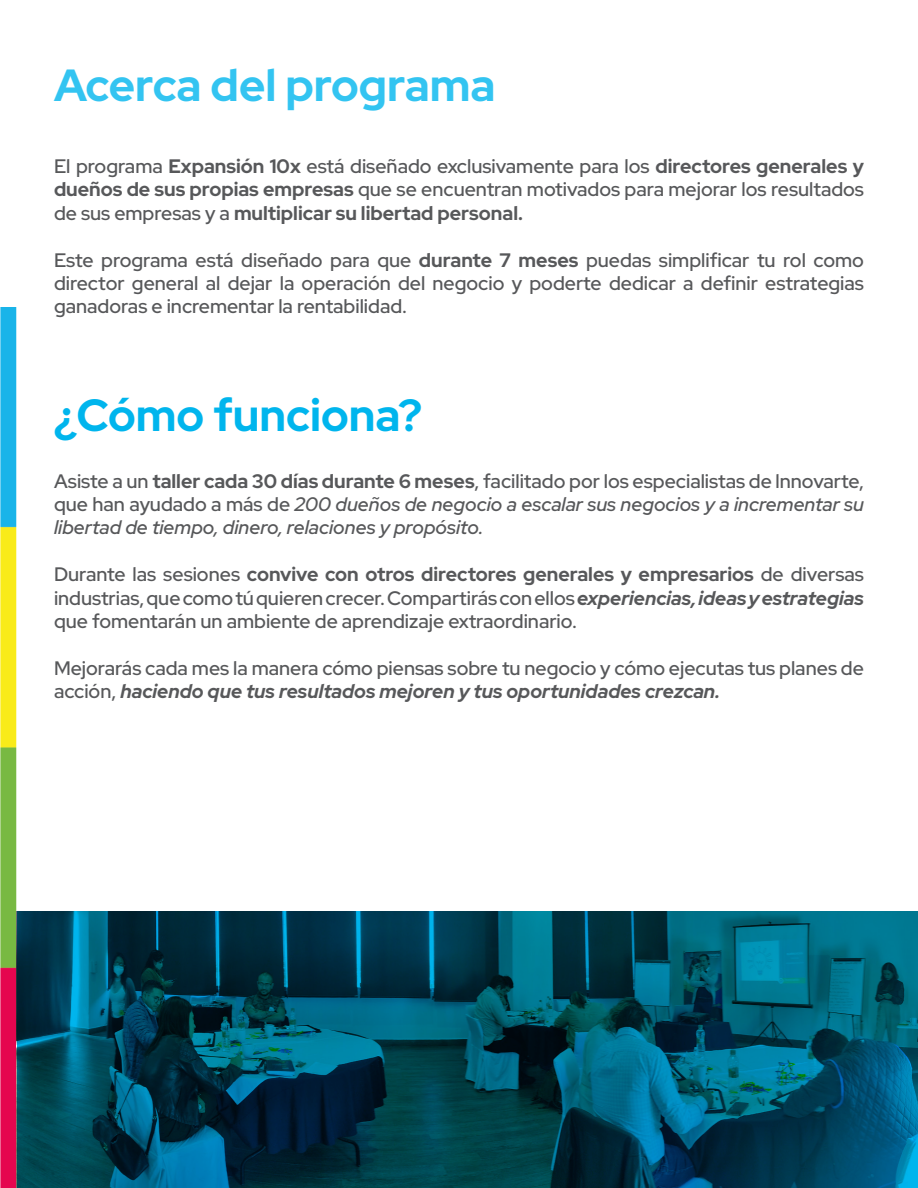
<style>
.page{position:relative;width:918px;height:1188px;background:#fff}
.page>*{position:absolute;margin:0;border:0;box-sizing:border-box;transform-origin:0 0}
.t1{font:700 45px "Red Hat Display";color:#33c4f1}
.t2{font:700 45px "Red Hat Display";color:#00b5ed}
.t3{font:500 19.5px/23.4px "Red Hat Display";color:#57585a;text-align:justify}
.t4{font:italic 500 19.5px/23.4px "Red Hat Display";color:#57585a;text-align:justify}
.s1{font-weight:700}
.s2{font-style:normal}
.s3{font-weight:700;font-style:normal}
.s4{font-weight:700;font-style:italic}
</style>
<div class="page">
<img style="left:0;top:308px;width:16px;height:880px">
<svg style="left:17px;top:911px;width:901px;height:277px;background:#00495e"></svg>
<p class="t1" style="left:54px;top:56px;width:443px">Acerca del programa</p>
<p class="t3" style="left:54px;top:154px;width:812px">El programa <span class="s1">Expansión 10x</span> está diseñado exclusivamente para los <span class="s1">directores generales y dueños de sus propias empresas</span> que se encuentran motivados para mejorar los resultados de sus empresas y a <span class="s1">multiplicar su libertad personal.</span></p>
<p class="t3" style="left:54px;top:248px;width:812px">Este programa está diseñado para que <span class="s1">durante 7 meses</span> puedas simplificar tu rol como director general al dejar la operación del negocio y poderte dedicar a definir estrategias ganadoras e incrementar la rentabilidad.</p>
<p class="t2" style="left:54px;top:386px;width:370px">¿Cómo funciona?</p>
<p class="t4" style="left:54px;top:469px;width:812px"><span class="s2">Asiste a un</span> <span class="s3">taller cada 30 días durante 6 meses</span><span class="s2">, facilitado por los especialistas de lnnovarte, que han ayudado a más de</span> 200 dueños de negocio a escalar sus negocios y a incrementar su libertad de tiempo, dinero, relaciones y propósito.</p>
<p class="t3" style="left:54px;top:562px;width:812px">Durante las sesiones <span class="s1">convive con otros directores generales y empresarios</span> de diversas industrias, que como tú quieren crecer. Compartirás con ellos <span class="s4">experiencias, ideas y estrategias </span>que fomentarán un ambiente de aprendizaje extraordinario.</p>
<p class="t3" style="left:54px;top:656px;width:811px">Mejorarás cada mes la manera cómo piensas sobre tu negocio y cómo ejecutas tus planes de acción, <span class="s4">haciendo que tus resultados mejoren y tus oportunidades crezcan.</span></p>
</div>
